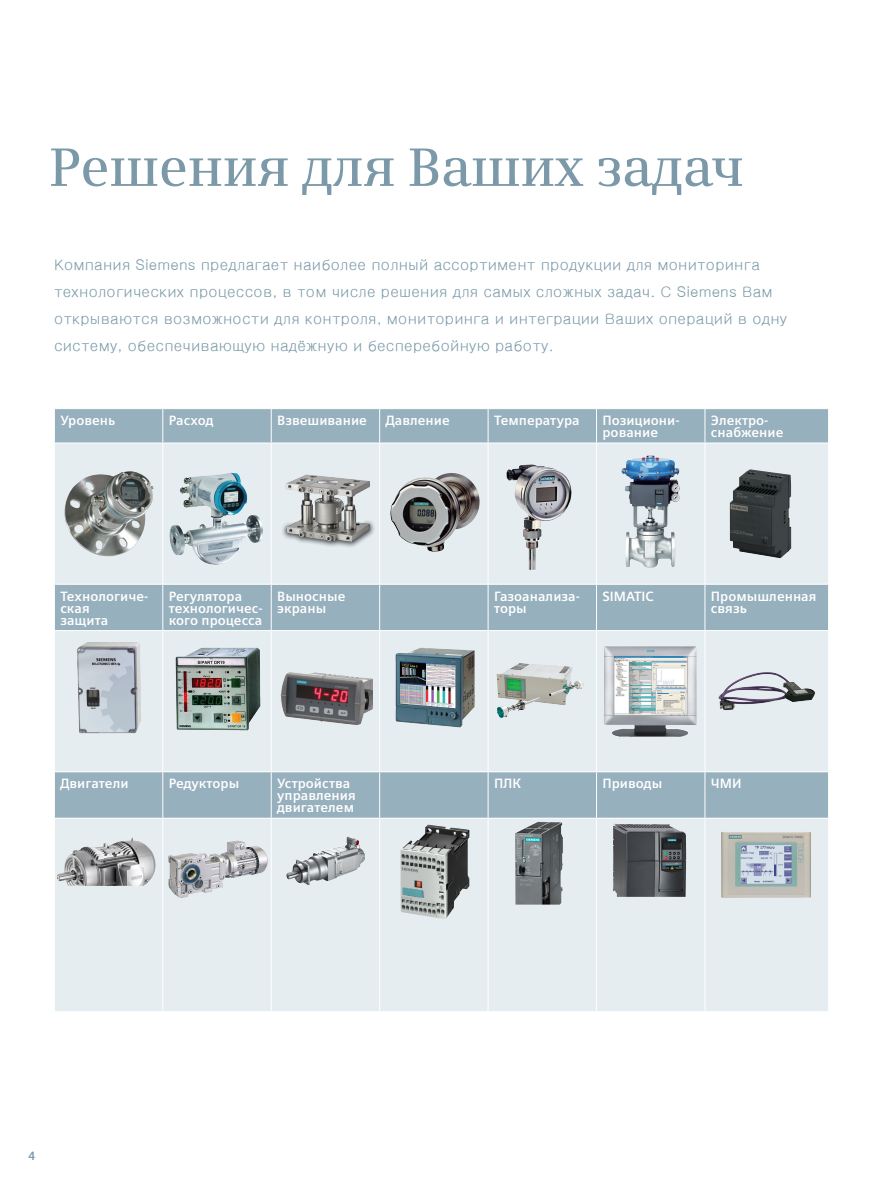
<style>
.page{position:relative;width:893px;height:1191px;background:#fff}
.page>*{position:absolute;margin:0;border:0;box-sizing:border-box;transform-origin:0 0}
._01__Headline_22pt_C{font:600 54px "Siemens Serif";letter-spacing:-.01em;color:#7b99a9}
._02__LeadIn_9pt_16pt{font:15px/27px "Gulim";letter-spacing:.005em;color:#7b99a9}
.Specs-Categories__bl{font:700 13.5px/12px "Siemens Sans";color:#fff}
.t1{font:700 12px "Siemens Sans";color:#7b99a9}
</style>
<div class="page">
<div style="left:55px;top:409px;width:773px;height:33px;background:#97b0bd"></div>
<svg style="left:55px;top:443px;width:773px;height:568px;background:#cfdbe1"></svg>
<hr style="left:54px;top:771px;width:108px;height:1px;background:#fff">
<hr style="left:54px;top:584px;width:109px;height:1px;background:#fff">
<hr style="left:162px;top:584px;width:1px;height:46px;background:#fff">
<hr style="left:163px;top:584px;width:108px;height:1px;background:#fff">
<hr style="left:162px;top:409px;width:1px;height:33px;background:#fff">
<hr style="left:162px;top:772px;width:1px;height:46px;background:#fff">
<hr style="left:162px;top:771px;width:109px;height:1px;background:#fff">
<hr style="left:271px;top:584px;width:1px;height:46px;background:#fff">
<hr style="left:271px;top:584px;width:109px;height:1px;background:#fff">
<hr style="left:271px;top:409px;width:1px;height:33px;background:#fff">
<hr style="left:271px;top:772px;width:1px;height:46px;background:#fff">
<hr style="left:271px;top:771px;width:109px;height:1px;background:#fff">
<hr style="left:379px;top:584px;width:1px;height:46px;background:#fff">
<hr style="left:380px;top:584px;width:108px;height:1px;background:#fff">
<hr style="left:379px;top:409px;width:1px;height:33px;background:#fff">
<hr style="left:379px;top:772px;width:1px;height:46px;background:#fff">
<hr style="left:380px;top:771px;width:108px;height:1px;background:#fff">
<hr style="left:488px;top:584px;width:1px;height:46px;background:#fff">
<hr style="left:488px;top:584px;width:109px;height:1px;background:#fff">
<hr style="left:488px;top:409px;width:1px;height:33px;background:#fff">
<hr style="left:488px;top:772px;width:1px;height:46px;background:#fff">
<hr style="left:488px;top:771px;width:109px;height:1px;background:#fff">
<hr style="left:596px;top:584px;width:1px;height:46px;background:#fff">
<hr style="left:597px;top:584px;width:108px;height:1px;background:#fff">
<hr style="left:596px;top:409px;width:1px;height:33px;background:#fff">
<hr style="left:596px;top:772px;width:1px;height:46px;background:#fff">
<hr style="left:597px;top:771px;width:108px;height:1px;background:#fff">
<hr style="left:705px;top:584px;width:1px;height:46px;background:#fff">
<hr style="left:705px;top:584px;width:124px;height:1px;background:#fff">
<hr style="left:705px;top:409px;width:1px;height:33px;background:#fff">
<hr style="left:705px;top:772px;width:1px;height:46px;background:#fff">
<hr style="left:705px;top:771px;width:124px;height:1px;background:#fff">
<hr style="left:54px;top:630px;width:109px;height:1px;background:#fff">
<hr style="left:162px;top:631px;width:1px;height:140px;background:#fff">
<hr style="left:163px;top:630px;width:108px;height:1px;background:#fff">
<hr style="left:54px;top:818px;width:108px;height:1px;background:#fff">
<hr style="left:271px;top:631px;width:1px;height:140px;background:#fff">
<hr style="left:271px;top:630px;width:109px;height:1px;background:#fff">
<hr style="left:162px;top:443px;width:1px;height:141px;background:#fff">
<hr style="left:162px;top:818px;width:1px;height:193px;background:#fff">
<hr style="left:162px;top:818px;width:109px;height:1px;background:#fff">
<hr style="left:379px;top:631px;width:1px;height:140px;background:#fff">
<hr style="left:380px;top:630px;width:108px;height:1px;background:#fff">
<hr style="left:271px;top:443px;width:1px;height:141px;background:#fff">
<hr style="left:271px;top:818px;width:1px;height:193px;background:#fff">
<hr style="left:271px;top:818px;width:109px;height:1px;background:#fff">
<hr style="left:488px;top:631px;width:1px;height:140px;background:#fff">
<hr style="left:488px;top:630px;width:109px;height:1px;background:#fff">
<hr style="left:379px;top:443px;width:1px;height:141px;background:#fff">
<hr style="left:379px;top:818px;width:1px;height:193px;background:#fff">
<hr style="left:380px;top:818px;width:108px;height:1px;background:#fff">
<hr style="left:596px;top:631px;width:1px;height:140px;background:#fff">
<hr style="left:597px;top:630px;width:108px;height:1px;background:#fff">
<hr style="left:488px;top:443px;width:1px;height:141px;background:#fff">
<hr style="left:488px;top:818px;width:1px;height:193px;background:#fff">
<hr style="left:488px;top:818px;width:109px;height:1px;background:#fff">
<hr style="left:705px;top:631px;width:1px;height:140px;background:#fff">
<hr style="left:705px;top:630px;width:124px;height:1px;background:#fff">
<hr style="left:596px;top:443px;width:1px;height:141px;background:#fff">
<hr style="left:596px;top:818px;width:1px;height:193px;background:#fff">
<hr style="left:597px;top:818px;width:108px;height:1px;background:#fff">
<hr style="left:705px;top:443px;width:1px;height:141px;background:#fff">
<hr style="left:705px;top:818px;width:1px;height:193px;background:#fff">
<hr style="left:705px;top:818px;width:124px;height:1px;background:#fff">
<img style="left:65px;top:471px;width:88px;height:86px">
<img style="left:393px;top:473px;width:55px;height:30px">
<img style="left:506px;top:464px;width:65px;height:105px">
<img style="left:621px;top:455px;width:28px;height:24px">
<img style="left:730px;top:469px;width:61px;height:89px">
<img style="left:268px;top:458px;width:121px;height:100px">
<img style="left:77px;top:642px;width:64px;height:91px">
<img style="left:497px;top:663px;width:22px;height:42px">
<img style="left:172px;top:642px;width:92px;height:91px">
<img style="left:396px;top:647px;width:79px;height:80px">
<img style="left:604px;top:646px;width:93px;height:91px">
<img style="left:717px;top:671px;width:99px;height:41px">
<img style="left:717px;top:829px;width:99px;height:71px">
<img style="left:168px;top:840px;width:100px;height:58px">
<img style="left:401px;top:824px;width:68px;height:95px">
<img style="left:515px;top:821px;width:48px;height:83px">
<img style="left:57px;top:837px;width:99px;height:49px">
<img style="left:613px;top:824px;width:73px;height:73px">
<img style="left:286px;top:836px;width:79px;height:49px">
<img style="left:180px;top:473px;width:50px;height:35px">
<img style="left:277px;top:634px;width:96px;height:109px">
<p class="_01__Headline_22pt_C" style="left:49px;top:136px;width:696px">Решения для Ваших задач</p>
<p class="_02__LeadIn_9pt_16pt" style="left:54px;top:251px;width:735px">Компания Siemens предлагает наиболее полный ассортимент продукции для мониторинга технологических процессов, в том числе решения для самых сложных задач. С Siemens Вам открываются возможности для контроля, мониторинга и интеграции Ваших операций в одну систему, обеспечивающую надёжную и бесперебойную работу.</p>
<p class="Specs-Categories__bl" style="left:60px;top:414px;width:56px">Уровень</p>
<p class="Specs-Categories__bl" style="left:169px;top:414px;width:46px">Расход</p>
<p class="Specs-Categories__bl" style="left:277px;top:414px;width:91px">Взвешивание</p>
<p class="Specs-Categories__bl" style="left:386px;top:414px;width:66px">Давление</p>
<p class="Specs-Categories__bl" style="left:494px;top:414px;width:87px">Температура</p>
<p class="Specs-Categories__bl" style="left:603px;top:414px;width:79px">Позициони&shy;рование</p>
<p class="Specs-Categories__bl" style="left:711px;top:414px;width:59px">Электро-</p>
<p class="Specs-Categories__bl" style="left:711px;top:426px;width:74px">снабжение</p>
<p class="Specs-Categories__bl" style="left:60px;top:590px;width:89px">Технологиче&shy;ская</p>
<p class="Specs-Categories__bl" style="left:60px;top:614px;width:49px">защита</p>
<p class="Specs-Categories__bl" style="left:169px;top:590px;width:75px">Регулятора</p>
<p class="Specs-Categories__bl" style="left:169px;top:602px;width:95px">технологичес&shy;кого процесса</p>
<p class="Specs-Categories__bl" style="left:277px;top:590px;width:70px">Выносные экраны</p>
<p class="Specs-Categories__bl" style="left:494px;top:590px;width:87px">Газоанализа&shy;торы</p>
<p class="Specs-Categories__bl" style="left:603px;top:590px;width:53px">SIMATIC</p>
<p class="Specs-Categories__bl" style="left:711px;top:590px;width:107px">Промышленная связь</p>
<p class="Specs-Categories__bl" style="left:60px;top:777px;width:70px">Двигатели</p>
<p class="Specs-Categories__bl" style="left:169px;top:777px;width:72px">Редукторы</p>
<p class="Specs-Categories__bl" style="left:277px;top:777px;width:80px">Устройства управления</p>
<p class="Specs-Categories__bl" style="left:277px;top:801px;width:78px">двигателем</p>
<p class="Specs-Categories__bl" style="left:494px;top:777px;width:28px">ПЛК</p>
<p class="Specs-Categories__bl" style="left:603px;top:777px;width:61px">Приводы</p>
<p class="Specs-Categories__bl" style="left:711px;top:777px;width:32px">ЧМИ</p>
<p class="t1" style="left:29px;top:1149px;width:8px">4</p>
</div>
